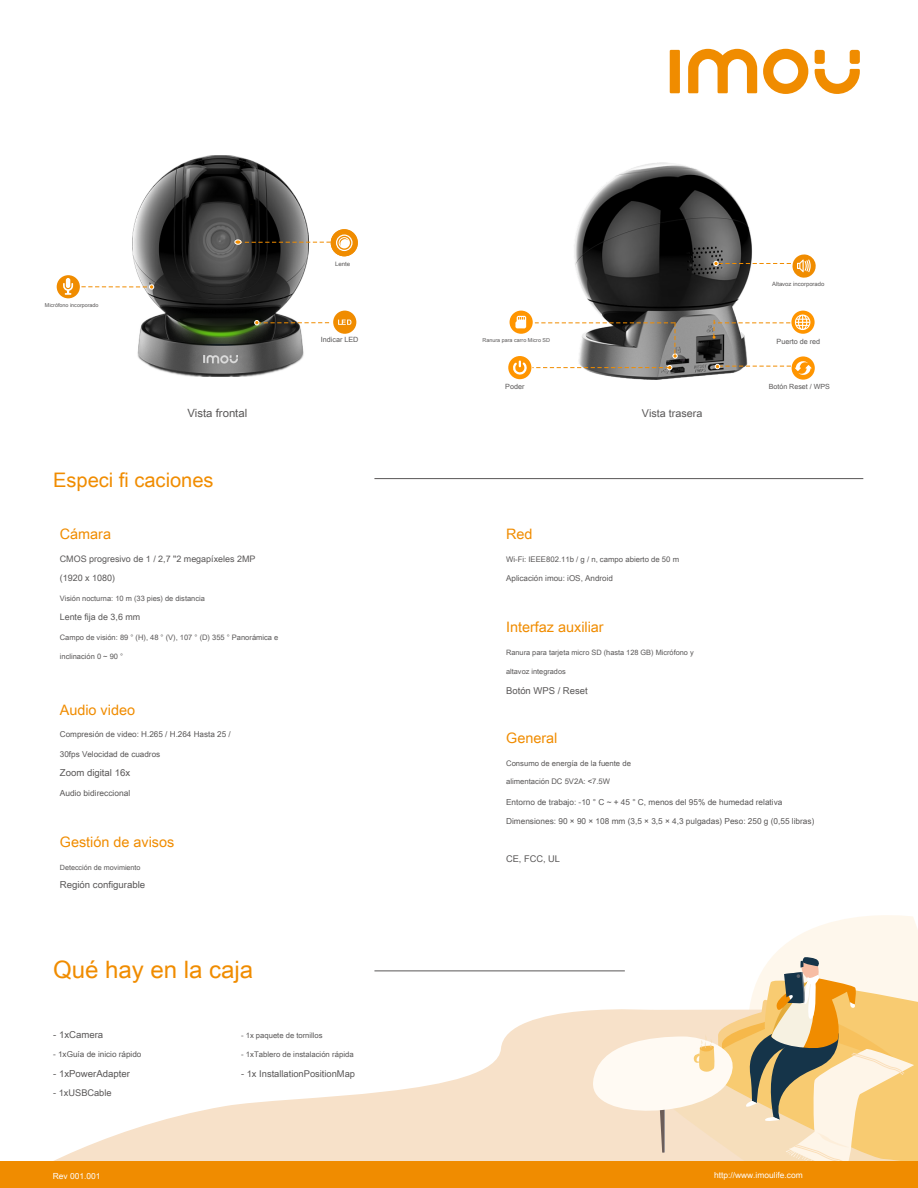
<style>
.page{position:relative;width:918px;height:1188px;background:#fff}
.page>*{position:absolute;margin:0;border:0;box-sizing:border-box;transform-origin:0 0}
.t1{font:24px "Arial Unicode MS";color:#f08c00}
.t2{font:20.1px "Arial Unicode MS";color:#f08c00}
.t3{font:14.4px "Arial Unicode MS";color:#f08c00}
.t4{font:11.4px "Arial Unicode MS";color:#595757}
.t5{font:10.8px "Arial Unicode MS";color:#595757}
.t6{font:9.6px "Arial Unicode MS";color:#595757}
.t7{font:9.45px "Arial Unicode MS";color:#595757}
.t8{font:9.3px "Arial Unicode MS";color:#595757}
.t9{font:9px/19.5px "Arial Unicode MS";color:#595757}
.t10{font:8.85px "Arial Unicode MS";color:#595757}
.t11{font:8.4px "Arial Unicode MS";color:#fdfdfe}
.t12{font:8.4px "Arial Unicode MS";color:#595757}
.t13{font:8.25px "Arial Unicode MS";color:#595757}
.t14{font:8.1px "Arial Unicode MS";color:#595757}
.t15{font:7.8px "Arial Unicode MS";color:#595757}
.t16{font:7.65px "Arial Unicode MS";color:#595757}
.t17{font:7.5px "Arial Unicode MS";color:#595757}
.t18{font:7.35px "Arial Unicode MS";color:#595757}
.t19{font:7.2px "Arial Unicode MS";color:#595757}
.t20{font:7.05px "Arial Unicode MS";color:#595757}
.t21{font:6px "Arial Unicode MS";color:#595757}
.t22{font:5.4px "Arial Unicode MS";color:#595757}
</style>
<div class="page">
<svg style="left:54px;top:1010px;width:536px;height:151px"></svg>
<svg style="left:590px;top:915px;width:328px;height:246px"></svg>
<hr style="left:374px;top:478px;width:489px;height:1px;background:#595757">
<hr style="left:374px;top:971px;width:251px;height:1px;background:#595757">
<div style="left:0;top:1161px;width:918px;height:27px;background:#f08c00"></div>
<div style="left:670px;top:50px;width:10px;height:43px;background:#f08c00"></div>
<svg style="left:763px;top:49px;width:45px;height:45px"></svg>
<div style="left:815px;top:50px;width:10px;height:14px;background:#f08c00;border-radius:3px"></div>
<div style="left:850px;top:50px;width:10px;height:14px;background:#f08c00;border-radius:3px"></div>
<svg style="left:815px;top:69px;width:45px;height:25px"></svg>
<svg style="left:688px;top:49px;width:69px;height:44px"></svg>
<img style="left:574px;top:163px;width:178px;height:217px">
<svg style="left:714px;top:253px;width:102px;height:26px"></svg>
<svg style="left:791px;top:311px;width:24px;height:23px"></svg>
<svg style="left:510px;top:311px;width:23px;height:23px"></svg>
<svg style="left:508px;top:356px;width:23px;height:23px"></svg>
<svg style="left:792px;top:356px;width:23px;height:24px"></svg>
<svg style="left:713px;top:314px;width:97px;height:25px"></svg>
<svg style="left:715px;top:359px;width:97px;height:18px"></svg>
<svg style="left:511px;top:316px;width:166px;height:61px"></svg>
<img style="left:132px;top:155px;width:177px;height:221px">
<div style="left:57px;top:275px;width:23px;height:23px;background:#f08c00;border-radius:50%"></div>
<svg style="left:63px;top:278px;width:10px;height:17px"></svg>
<svg style="left:255px;top:320px;width:74px;height:5px"></svg>
<svg style="left:79px;top:285px;width:75px;height:4px"></svg>
<div style="left:333px;top:311px;width:23px;height:23px;background:#f08c00;border-radius:50%"></div>
<svg style="left:338px;top:320px;width:13px;height:5px"></svg>
<div style="left:331px;top:229px;width:27px;height:27px;background:#f08c00;border-radius:50%"></div>
<svg style="left:235px;top:235px;width:118px;height:16px"></svg>
<p class="t22" style="left:45px;top:301px;width:55px">Micrófono incorporado</p>
<p class="t21" style="left:335px;top:259px;width:17px">Lente</p>
<p class="t21" style="left:772px;top:280px;width:54px">Altavoz incorporado</p>
<p class="t19" style="left:321px;top:335px;width:39px">Indicar LED</p>
<p class="t22" style="left:483px;top:336px;width:69px">Ranura para carro Micro SD</p>
<p class="t19" style="left:777px;top:336px;width:45px">Puerto de red</p>
<p class="t19" style="left:505px;top:382px;width:21px">Poder</p>
<p class="t20" style="left:769px;top:382px;width:63px">Botón Reset / WPS</p>
<h3 class="t4" style="left:187px;top:405px;width:61px">Vista frontal</h3>
<h3 class="t5" style="left:642px;top:406px;width:62px">Vista trasera</h3>
<h2 class="t2" style="left:53px;top:465px;width:162px">Especi fi caciones</h2>
<h3 class="t3" style="left:60px;top:524px;width:53px">Cámara</h3>
<h3 class="t3" style="left:506px;top:524px;width:28px">Red</h3>
<p class="t9" style="left:60px;top:548px;width:197px">CMOS progresivo de 1 / 2,7 "2 megapíxeles 2MP (1920 x 1080)</p>
<p class="t17" style="left:60px;top:593px;width:147px">Visión nocturna: 10 m (33 pies) de distancia</p>
<p class="t10" style="left:60px;top:611px;width:82px">Lente fija de 3,6 mm</p>
<p class="t17" style="left:60px;top:632px;width:220px">Campo de visión: 89 ° (H), 48 ° (V), 107 ° (D) 355 ° Panorámica e</p>
<p class="t17" style="left:60px;top:651px;width:65px">inclinación 0 ~ 90 °</p>
<p class="t15" style="left:506px;top:553px;width:175px">Wi-Fi: IEEE802.11b / g / n, campo abierto de 50 m</p>
<p class="t14" style="left:506px;top:572px;width:108px">Aplicación imou: iOS, Android</p>
<h3 class="t3" style="left:506px;top:617px;width:99px">Interfaz auxiliar</h3>
<p class="t18" style="left:506px;top:647px;width:189px">Ranura para tarjeta micro SD (hasta 128 GB) Micrófono y</p>
<p class="t18" style="left:506px;top:666px;width:61px">altavoz integrados</p>
<p class="t7" style="left:506px;top:684px;width:83px">Botón WPS / Reset</p>
<h3 class="t3" style="left:60px;top:699px;width:77px">Audio video</h3>
<p class="t14" style="left:60px;top:729px;width:173px">Compresión de video: H.265 / H.264 Hasta 25 /</p>
<p class="t14" style="left:60px;top:748px;width:102px">30fps Velocidad de cuadros</p>
<p class="t6" style="left:60px;top:766px;width:72px">Zoom digital 16x</p>
<p class="t12" style="left:60px;top:787px;width:72px">Audio bidireccional</p>
<h3 class="t3" style="left:60px;top:832px;width:116px">Gestión de avisos</h3>
<p class="t19" style="left:60px;top:862px;width:82px">Detección de movimiento</p>
<p class="t6" style="left:60px;top:878px;width:87px">Región configurable</p>
<h1 class="t1" style="left:53px;top:952px;width:202px">Qué hay en la caja</h1>
<p class="t6" style="left:53px;top:1028px;width:52px">- 1xCamera</p>
<p class="t14" style="left:53px;top:1049px;width:90px">- 1xGuía de inicio rápido</p>
<p class="t6" style="left:53px;top:1067px;width:78px">- 1xPowerAdapter</p>
<p class="t8" style="left:53px;top:1086px;width:60px">- 1xUSBCable</p>
<p class="t16" style="left:241px;top:1030px;width:83px">- 1x paquete de tornillos</p>
<p class="t15" style="left:241px;top:1049px;width:114px">- 1xTablero de instalación rápida</p>
<p class="t8" style="left:241px;top:1067px;width:116px">- 1x InstallationPositionMap</p>
<h3 class="t3" style="left:506px;top:728px;width:53px">General</h3>
<p class="t16" style="left:506px;top:757px;width:126px">Consumo de energía de la fuente de</p>
<p class="t16" style="left:506px;top:776px;width:106px">alimentación DC 5V2A: &lt;7.5W</p>
<p class="t13" style="left:506px;top:796px;width:278px">Entorno de trabajo: -10 ° C ~ + 45 ° C, menos del 95% de humedad relativa</p>
<p class="t13" style="left:506px;top:815px;width:310px">Dimensiones: 90 × 90 × 108 mm (3,5 × 3,5 × 4,3 pulgadas) Peso: 250 g (0,55 libras)</p>
<p class="t8" style="left:506px;top:852px;width:55px">CE, FCC, UL</p>
<p class="t11" style="left:53px;top:1170px;width:49px">Rev 001.001</p>
<p class="t11" style="left:714px;top:1169px;width:90px">http://www.imoulife.com</p>
</div>
